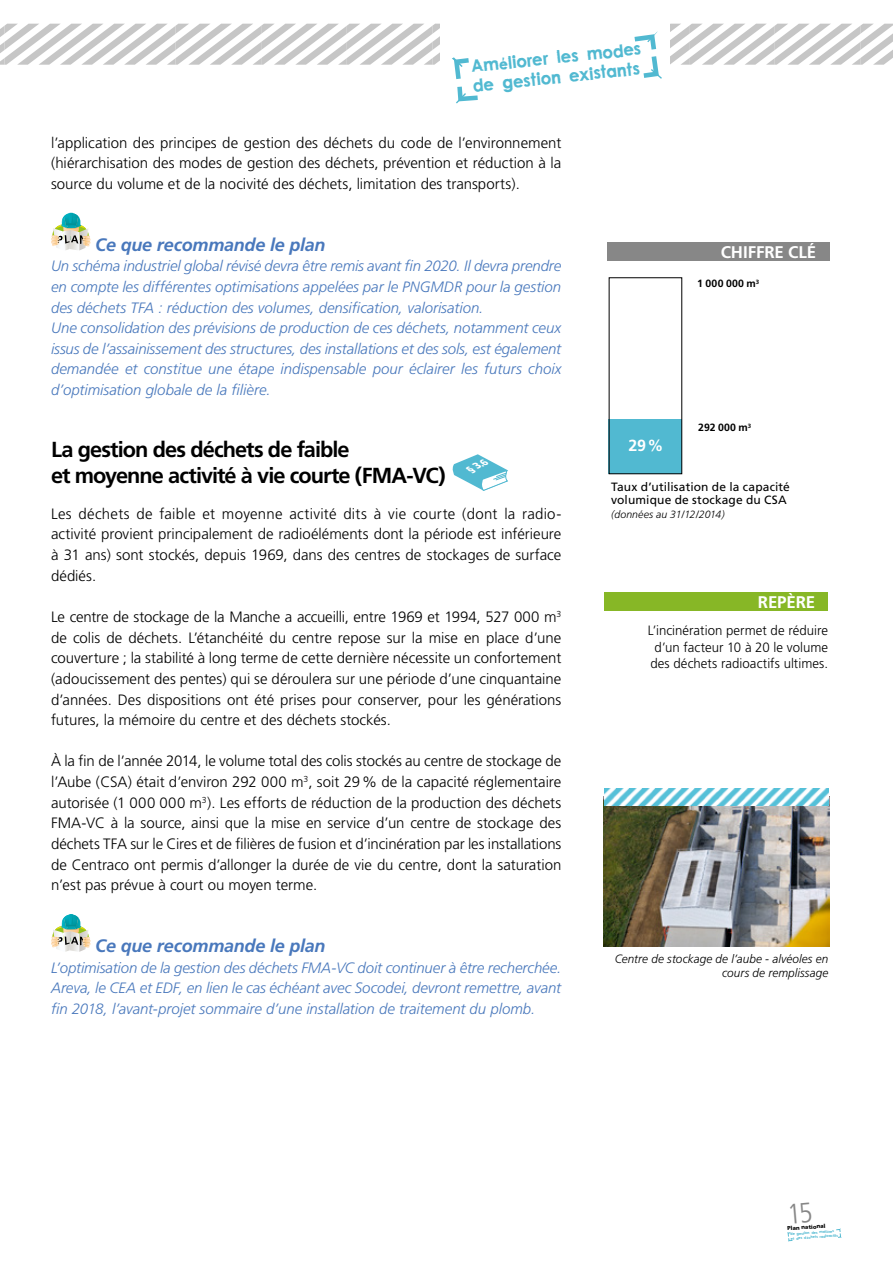
<style>
.page{position:relative;width:893px;height:1263px;background:#fff}
.page>*{position:absolute;margin:0;border:0;box-sizing:border-box;transform-origin:0 0}
.t1{font:700 21.75px/26.2px "Frutiger";letter-spacing:-.045em;color:#000}
.t2{font:italic 700 18px "Frutiger";letter-spacing:-.01em;color:#4978bc}
.t3{font:18px/19.5px "nu century gothic Bold";color:#51b9d1;scale:.95 1}
.t4{font:700 16.8px "Frutiger";letter-spacing:-.005em;color:#fff}
.t5{font:700 16.05px "Frutiger";color:#fff}
.t6{font:300 15px/20.7px "Frutiger";color:#000;text-align:justify}
.t7{font:italic 300 15px/20.7px "Frutiger";letter-spacing:-.005em;color:#4978bc}
.t8{font:300 13.5px/16.5px "Frutiger";letter-spacing:.005em;color:#000;text-align:center}
.t9{font:italic 300 12px/13.5px "Frutiger";letter-spacing:.01em;color:#000;text-align:right}
.t10{font:12px/13.5px "Frutiger";letter-spacing:.01em;color:#000}
.t11{font:italic 300 10.5px "Frutiger";letter-spacing:.01em;color:#000}
.t12{font:700 10.5px "Frutiger";letter-spacing:.025em;color:#000}
.t13{font:italic 900 9.75px "Frutiger";color:#fff}
.t14{font:900 5.55px "Frutiger";color:#000}
.t15{font:3.75px/4.5px "nu century gothic Bold";color:#51b9d1}
</style>
<div class="page">
<svg style="left:787px;top:1232px;width:5px;height:9px"></svg>
<svg style="left:51px;top:213px;width:40px;height:37px"></svg>
<svg style="left:452px;top:454px;width:56px;height:37px"></svg>
<svg style="left:51px;top:914px;width:40px;height:38px"></svg>
<div style="left:605px;top:592px;width:223px;height:19px;background:#87b726"></div>
<img style="left:604px;top:798px;width:225px;height:148px">
<img style="left:605px;top:788px;width:223px;height:17px">
<svg style="left:0;top:24px;width:893px;height:55px"></svg>
<svg style="left:456px;top:87px;width:22px;height:16px"></svg>
<div style="left:607px;top:242px;width:222px;height:19px;background:#878787"></div>
<div style="left:609px;top:419px;width:73px;height:55px;background:#51b9d1"></div>
<svg style="left:836px;top:1228px;width:6px;height:10px"></svg>
<p class="t3" style="left:470px;top:57px;width:181px;rotate:-6deg">Améliorer les modes de gestion existants</p>
<p class="t6" style="left:51px;top:132px;width:512px">l’application des principes de gestion des déchets du code de l’environnement (hiérarchisation des modes de gestion des déchets, prévention et réduction à la source du volume et de la nocivité des déchets, limitation des transports).</p>
<p class="t2" style="left:95px;top:234px;width:232px">Ce que recommande le plan</p>
<p class="t7" style="left:51px;top:256px;width:512px">Un schéma industriel global révisé devra être remis avant fin 2020. Il devra prendre en compte les différentes optimisations appelées par le PNGMDR pour la gestion des déchets TFA : réduction des volumes, densification, valorisation.<br>Une consolidation des prévisions de production de ces déchets, notamment ceux issus de l’assainissement des structures, des installations et des sols, est également demandée et constitue une étape indispensable pour éclairer les futurs choix d’optimisation globale de la filière.</p>
<h1 class="t1" style="left:51px;top:436px;width:396px">La gestion des déchets de faible<br>et moyenne activité à vie courte (FMA-VC)</h1>
<p class="t13" style="left:467px;top:464px;width:22px;rotate:-26deg">§ 3.6</p>
<p class="t6" style="left:51px;top:503px;width:512px">Les déchets de faible et moyenne activité dits à vie courte (dont la radio&shy;activité provient principalement de radioéléments dont la période est inférieure à 31 ans) sont stockés, depuis 1969, dans des centres de stockages de surface dédiés.</p>
<p class="t6" style="left:51px;top:607px;width:512px">Le centre de stockage de la Manche a accueilli, entre 1969 et 1994, 527 000 m<sup>3 </sup>de colis de déchets. L’étanchéité du centre repose sur la mise en place d’une couverture ; la stabilité à long terme de cette dernière nécessite un confortement (adoucissement des pentes) qui se déroulera sur une période d’une cinquantaine d’années. Des dispositions ont été prises pour conserver, pour les générations futures, la mémoire du centre et des déchets stockés.</p>
<p class="t6" style="left:51px;top:751px;width:512px">À la fin de l’année 2014, le volume total des colis stockés au centre de stockage de l’Aube (CSA) était d’environ 292 000 m<sup>3</sup>, soit 29% de la capacité réglementaire autorisée (1 000 000 m<sup>3</sup>). Les efforts de réduction de la production des déchets FMA-VC à la source, ainsi que la mise en service d’un centre de stockage des déchets TFA sur le Cires et de filières de fusion et d’incinération par les installations de Centraco ont permis d’allonger la durée de vie du centre, dont la saturation n’est pas prévue à court ou moyen terme.</p>
<p class="t2" style="left:95px;top:935px;width:232px">Ce que recommande le plan</p>
<p class="t7" style="left:51px;top:957px;width:512px;text-align:justify">L’optimisation de la gestion des déchets FMA-VC doit continuer à être recherchée.<br>Areva, le CEA et EDF, en lien le cas échéant avec Socodei, devront remettre, avant fin 2018, l’avant-projet sommaire d’une installation de traitement du plomb.</p>
<p class="t4" style="left:721px;top:242px;width:97px">CHIFFRE CLÉ</p>
<p class="t12" style="left:697px;top:277px;width:63px">1 000 000 m<sup>3</sup></p>
<p class="t5" style="left:628px;top:436px;width:36px">29%</p>
<p class="t12" style="left:698px;top:421px;width:55px">292 000 m<sup>3</sup></p>
<p class="t10" style="left:611px;top:480px;width:180px">Taux d’utilisation de la capacité volumique de stockage du CSA</p>
<p class="t11" style="left:611px;top:508px;width:115px">(données au 31/12/2014)</p>
<p class="t4" style="left:758px;top:592px;width:59px">REPÈRE</p>
<p class="t8" style="left:648px;top:622px;width:182px">L’incinération permet de réduire d’un facteur 10 à 20 le volume des déchets radioactifs ultimes.</p>
<p class="t9" style="left:615px;top:952px;width:215px">Centre de stockage de l’aube - alvéoles en cours de remplissage</p>
<p class="t14" style="left:787px;top:1225px;width:40px;rotate:-4deg">Plan national</p>
<p class="t15" style="left:790px;top:1232px;width:49px;rotate:-4deg">de gestion des matiè es et des déchets radio ctifs</p>
</div>
